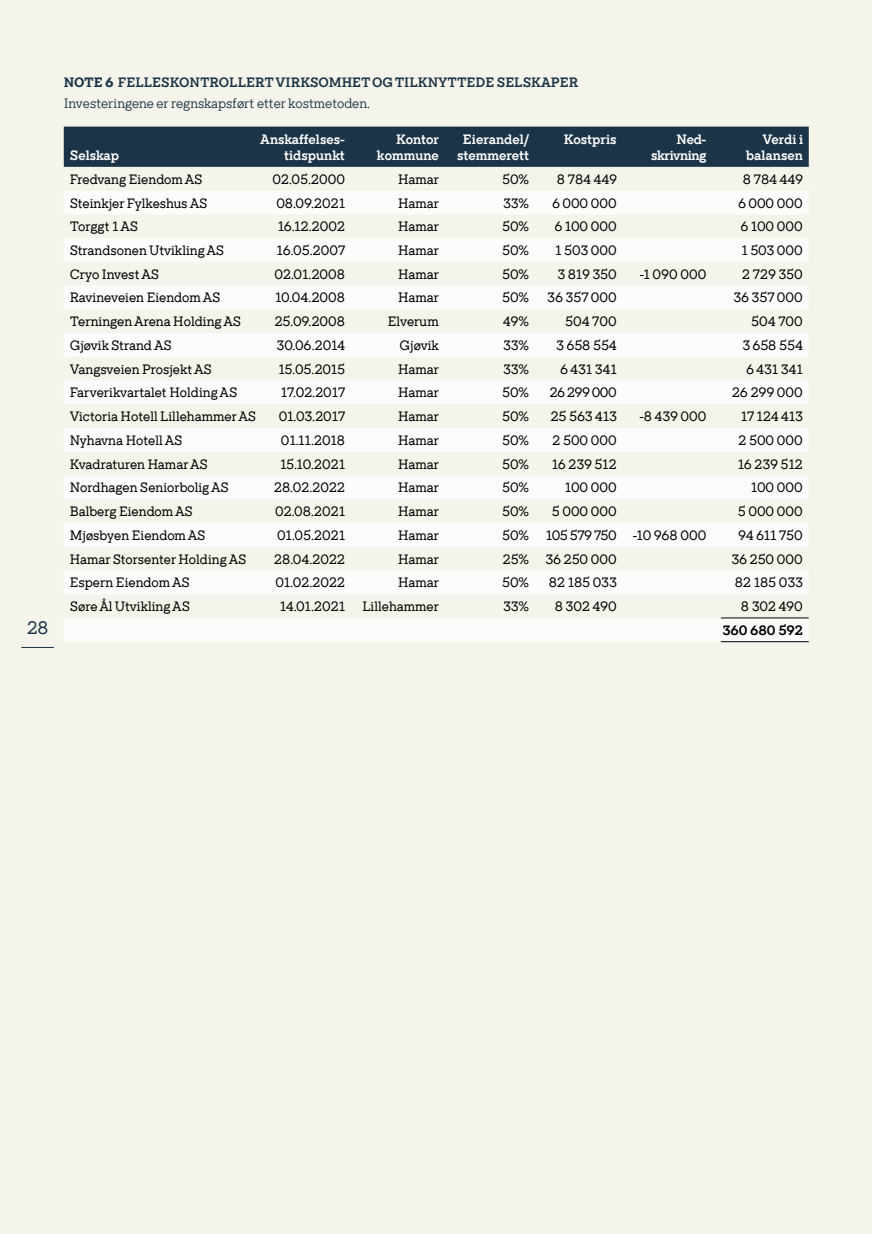
<style>
.page{position:relative;width:872px;height:1234px;background:#fff}
.page>*{position:absolute;margin:0;border:0;box-sizing:border-box;transform-origin:0 0}
.t1{font:18px "TT Rationalist";color:#1b3447}
.t2{font:13.5px "TT Rationalist";color:#000}
.t3{font:13.5px/16.5px "TT Rationalist D Bold";color:#fff;text-align:right}
.t4{font:13.5px "TT Rationalist D Bold";color:#1b3447}
.t5{font:13.5px "TT Rationalist";color:#1b3447}
.t6{font:13.5px "TT Rationalist";letter-spacing:-.03em;color:#000}
.t7{font:13.5px/16.5px "TT Rationalist D Bold";letter-spacing:-.03em;color:#fff;text-align:right}
.t8{font:13.5px "TT Rationalist D Bold";color:#000}
.s1{font-family:"TT Rationalist";font-weight:700}
</style>
<div class="page">
<div style="left:0;top:0;width:872px;height:1233px;background:#f4f4ea"></div>
<hr style="left:21px;top:647px;width:33px;height:1px;background:#1b3447">
<div style="left:64px;top:126px;width:744px;height:41px;background:#1b3447"></div>
<svg style="left:64px;top:191px;width:744px;height:450px;fill:#fcfcfa"></svg>
<hr style="left:721px;top:617px;width:87px;height:1px;background:#000">
<hr style="left:721px;top:641px;width:87px;height:1px;background:#000">
<h1 class="t1" style="left:27px;top:617px;width:23px">28</h1>
<p class="t4" style="left:64px;top:74px;width:516px"><span class="s1">NOTE 6</span> FELLESKONTROLLERT VIRKSOMHET OG TILKNYTTEDE SELSKAPER</p>
<p class="t5" style="left:64px;top:96px;width:308px">Investeringene er regnskapsført etter kostmetoden.</p>
<p class="t3" style="left:70px;top:147px;width:51px">Selskap</p>
<p class="t3" style="left:260px;top:130px;width:86px">Anskaffelses&shy;tidspunkt</p>
<p class="t3" style="left:377px;top:130px;width:64px">Kontor kommune</p>
<p class="t3" style="left:457px;top:130px;width:74px;text-align:center">Eierandel/ stemmerett</p>
<p class="t3" style="left:564px;top:130px;width:54px">Kostpris</p>
<p class="t7" style="left:651px;top:130px;width:57px">Ned&shy;skrivning</p>
<p class="t3" style="left:746px;top:130px;width:59px">Verdi i balansen</p>
<p class="t2" style="left:70px;top:171px;width:134px">Fredvang Eiendom AS</p>
<p class="t2" style="left:272px;top:171px;width:74px">02.05.2000</p>
<p class="t2" style="left:398px;top:171px;width:43px">Hamar</p>
<p class="t2" style="left:502px;top:171px;width:28px">50%</p>
<p class="t2" style="left:557px;top:171px;width:62px">8 784 449</p>
<p class="t2" style="left:743px;top:171px;width:62px">8 784 449</p>
<p class="t2" style="left:70px;top:195px;width:139px">Steinkjer Fylkeshus AS</p>
<p class="t2" style="left:276px;top:195px;width:70px">08.09.2021</p>
<p class="t2" style="left:398px;top:195px;width:43px">Hamar</p>
<p class="t2" style="left:503px;top:195px;width:28px">33%</p>
<p class="t2" style="left:552px;top:195px;width:66px">6 000 000</p>
<p class="t2" style="left:738px;top:195px;width:66px">6 000 000</p>
<p class="t2" style="left:70px;top:219px;width:70px">Torggt 1 AS</p>
<p class="t2" style="left:278px;top:219px;width:69px">16.12.2002</p>
<p class="t2" style="left:398px;top:219px;width:43px">Hamar</p>
<p class="t2" style="left:502px;top:219px;width:28px">50%</p>
<p class="t2" style="left:554px;top:219px;width:64px">6 100 000</p>
<p class="t2" style="left:740px;top:219px;width:64px">6 100 000</p>
<p class="t2" style="left:70px;top:242px;width:156px">Strandsonen Utvikling AS</p>
<p class="t2" style="left:277px;top:242px;width:70px">16.05.2007</p>
<p class="t2" style="left:398px;top:242px;width:43px">Hamar</p>
<p class="t2" style="left:502px;top:242px;width:28px">50%</p>
<p class="t2" style="left:555px;top:242px;width:63px">1 503 000</p>
<p class="t2" style="left:741px;top:242px;width:63px">1 503 000</p>
<p class="t2" style="left:70px;top:266px;width:91px">Cryo Invest AS</p>
<p class="t2" style="left:274px;top:266px;width:72px">02.01.2008</p>
<p class="t2" style="left:398px;top:266px;width:43px">Hamar</p>
<p class="t2" style="left:502px;top:266px;width:28px">50%</p>
<p class="t2" style="left:557px;top:266px;width:61px">3 819 350</p>
<p class="t2" style="left:640px;top:266px;width:68px">-1 090 000</p>
<p class="t2" style="left:742px;top:266px;width:62px">2 729 350</p>
<p class="t2" style="left:70px;top:290px;width:152px">Ravineveien Eiendom AS</p>
<p class="t2" style="left:275px;top:290px;width:71px">10.04.2008</p>
<p class="t2" style="left:398px;top:290px;width:43px">Hamar</p>
<p class="t2" style="left:502px;top:290px;width:28px">50%</p>
<p class="t2" style="left:547px;top:290px;width:71px">36 357 000</p>
<p class="t2" style="left:733px;top:290px;width:71px">36 357 000</p>
<p class="t2" style="left:70px;top:313px;width:173px">Terningen Arena Holding AS</p>
<p class="t2" style="left:274px;top:313px;width:72px">25.09.2008</p>
<p class="t2" style="left:388px;top:313px;width:52px">Elverum</p>
<p class="t2" style="left:503px;top:313px;width:28px">49%</p>
<p class="t2" style="left:565px;top:313px;width:53px">504 700</p>
<p class="t2" style="left:751px;top:313px;width:53px">504 700</p>
<p class="t2" style="left:70px;top:337px;width:104px">Gjøvik Strand AS</p>
<p class="t2" style="left:276px;top:337px;width:70px">30.06.2014</p>
<p class="t2" style="left:399px;top:337px;width:41px">Gjøvik</p>
<p class="t2" style="left:503px;top:337px;width:28px">33%</p>
<p class="t2" style="left:556px;top:337px;width:62px">3 658 554</p>
<p class="t2" style="left:742px;top:337px;width:62px">3 658 554</p>
<p class="t2" style="left:70px;top:361px;width:144px">Vangsveien Prosjekt AS</p>
<p class="t2" style="left:278px;top:361px;width:68px">15.05.2015</p>
<p class="t2" style="left:398px;top:361px;width:43px">Hamar</p>
<p class="t2" style="left:503px;top:361px;width:28px">33%</p>
<p class="t2" style="left:560px;top:361px;width:58px">6 431 341</p>
<p class="t2" style="left:746px;top:361px;width:58px">6 431 341</p>
<p class="t2" style="left:70px;top:385px;width:169px">Farverikvartalet Holding AS</p>
<p class="t2" style="left:281px;top:385px;width:66px">17.02.2017</p>
<p class="t2" style="left:398px;top:385px;width:43px">Hamar</p>
<p class="t2" style="left:502px;top:385px;width:28px">50%</p>
<p class="t2" style="left:549px;top:385px;width:69px">26 299 000</p>
<p class="t2" style="left:731px;top:385px;width:72px">26 299 000</p>
<p class="t2" style="left:70px;top:408px;width:188px">Victoria Hotell Lillehammer AS</p>
<p class="t2" style="left:279px;top:408px;width:68px">01.03.2017</p>
<p class="t2" style="left:398px;top:408px;width:43px">Hamar</p>
<p class="t2" style="left:502px;top:408px;width:28px">50%</p>
<p class="t2" style="left:550px;top:408px;width:68px">25 563 413</p>
<p class="t2" style="left:639px;top:408px;width:68px">-8 439 000</p>
<p class="t2" style="left:740px;top:408px;width:64px">17 124 413</p>
<p class="t2" style="left:70px;top:432px;width:114px">Nyhavna Hotell AS</p>
<p class="t2" style="left:281px;top:432px;width:65px">01.11.2018</p>
<p class="t2" style="left:398px;top:432px;width:43px">Hamar</p>
<p class="t2" style="left:502px;top:432px;width:28px">50%</p>
<p class="t2" style="left:552px;top:432px;width:66px">2 500 000</p>
<p class="t2" style="left:738px;top:432px;width:66px">2 500 000</p>
<p class="t2" style="left:70px;top:456px;width:140px">Kvadraturen Hamar AS</p>
<p class="t2" style="left:280px;top:456px;width:66px">15.10.2021</p>
<p class="t2" style="left:398px;top:456px;width:43px">Hamar</p>
<p class="t2" style="left:502px;top:456px;width:28px">50%</p>
<p class="t2" style="left:552px;top:456px;width:66px">16 239 512</p>
<p class="t2" style="left:738px;top:456px;width:66px">16 239 512</p>
<p class="t2" style="left:70px;top:479px;width:160px">Nordhagen Seniorbolig AS</p>
<p class="t2" style="left:274px;top:479px;width:72px">28.02.2022</p>
<p class="t2" style="left:398px;top:479px;width:43px">Hamar</p>
<p class="t2" style="left:502px;top:479px;width:28px">50%</p>
<p class="t2" style="left:565px;top:479px;width:53px">100 000</p>
<p class="t2" style="left:751px;top:479px;width:53px">100 000</p>
<p class="t2" style="left:70px;top:503px;width:125px">Balberg Eiendom AS</p>
<p class="t2" style="left:275px;top:503px;width:71px">02.08.2021</p>
<p class="t2" style="left:398px;top:503px;width:43px">Hamar</p>
<p class="t2" style="left:502px;top:503px;width:28px">50%</p>
<p class="t2" style="left:552px;top:503px;width:66px">5 000 000</p>
<p class="t2" style="left:738px;top:503px;width:66px">5 000 000</p>
<p class="t2" style="left:70px;top:527px;width:137px">Mjøsbyen Eiendom AS</p>
<p class="t2" style="left:277px;top:527px;width:69px">01.05.2021</p>
<p class="t2" style="left:398px;top:527px;width:43px">Hamar</p>
<p class="t6" style="left:502px;top:527px;width:206px">50% 105 579 750 -10 968 000</p>
<p class="t2" style="left:738px;top:527px;width:66px">94 611 750</p>
<p class="t2" style="left:70px;top:551px;width:178px">Hamar Storsenter Holding AS</p>
<p class="t2" style="left:274px;top:551px;width:72px">28.04.2022</p>
<p class="t2" style="left:398px;top:551px;width:43px">Hamar</p>
<p class="t2" style="left:502px;top:551px;width:116px">25% 36 250 000</p>
<p class="t2" style="left:731px;top:551px;width:73px">36 250 000</p>
<p class="t2" style="left:70px;top:574px;width:122px">Espern Eiendom AS</p>
<p class="t2" style="left:275px;top:574px;width:71px">01.02.2022</p>
<p class="t2" style="left:398px;top:574px;width:43px">Hamar</p>
<p class="t2" style="left:502px;top:574px;width:28px">50%</p>
<p class="t2" style="left:549px;top:574px;width:69px">82 185 033</p>
<p class="t2" style="left:735px;top:574px;width:69px">82 185 033</p>
<p class="t2" style="left:70px;top:598px;width:122px">Søre Ål Utvikling AS</p>
<p class="t2" style="left:280px;top:598px;width:67px">14.01.2021</p>
<p class="t2" style="left:362px;top:598px;width:78px">Lillehammer</p>
<p class="t2" style="left:503px;top:598px;width:28px">33%</p>
<p class="t2" style="left:554px;top:598px;width:64px">8 302 490</p>
<p class="t2" style="left:740px;top:598px;width:64px">8 302 490</p>
<p class="t8" style="left:722px;top:622px;width:82px">360 680 592</p>
</div>
